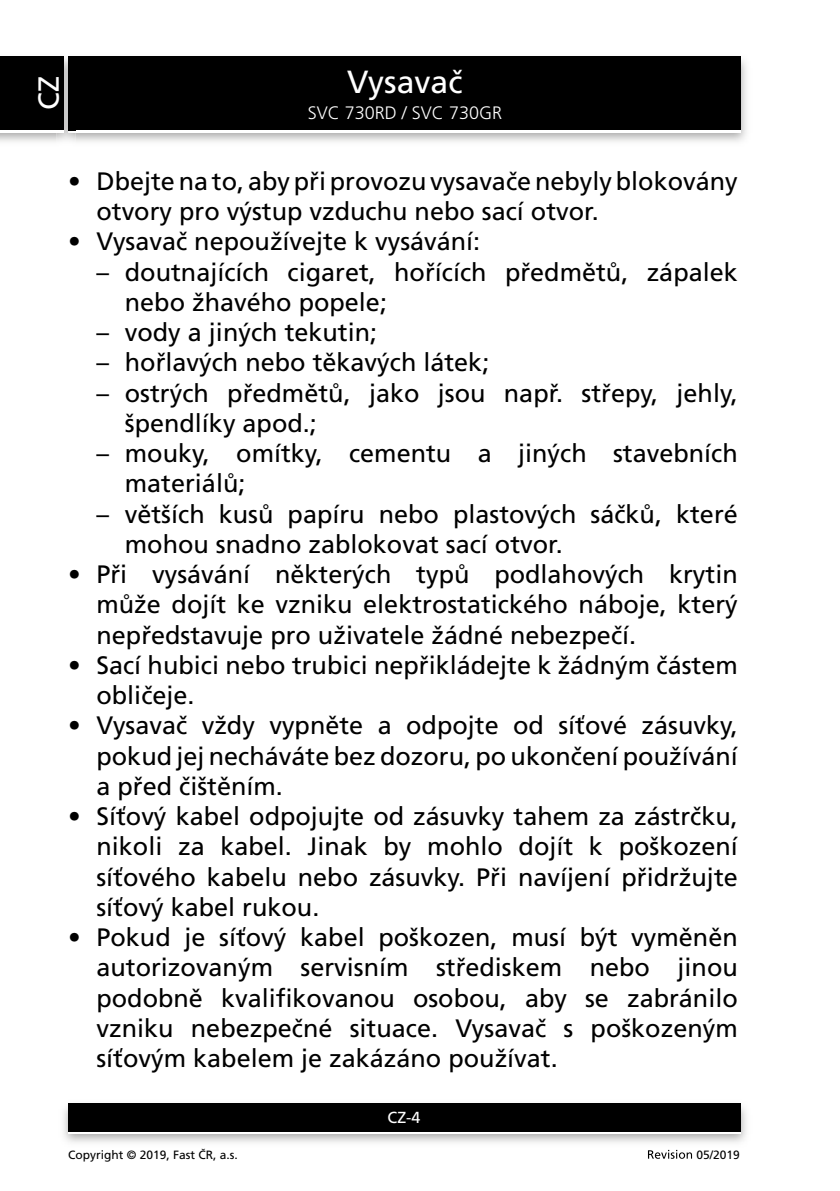
<style>
.page{position:relative;width:840px;height:1191px;background:#fff}
.page>*{position:absolute;margin:0;border:0;box-sizing:border-box;transform-origin:0 0}
.t1{font:32px "Frutiger CE";color:#fff}
.t2{font:29px "Frutiger CE";color:#fff}
.t3{font:25.2px/30.2px "Frutiger CE";color:#000}
.t4{font:300 18px "Frutiger CE";color:#fff}
.t5{font:16px "Frutiger CE";color:#fff}
.t6{font:12px "Frutiger CE";color:#000}
</style>
<div class="page">
<img style="left:0;top:56px;width:747px;height:86px">
<div style="left:68px;top:59px;width:672px;height:74px;background:#fff"></div>
<div style="left:68px;top:57px;width:672px;height:73px;background:#000"></div>
<img style="left:63px;top:1103px;width:684px;height:40px">
<div style="left:68px;top:1106px;width:672px;height:28px;background:linear-gradient(to right,#fff,#fff)"></div>
<div style="left:68px;top:1103px;width:672px;height:28px;background:#000"></div>
<img style="left:57px;top:56px;width:18px;height:86px">
<img style="left:68px;top:130px;width:7px;height:3px">
<svg style="left:68px;top:57px;width:7px;height:2px"></svg>
<img style="left:68px;top:59px;width:7px;height:71px">
<div style="left:0;top:59px;width:64px;height:74px;background:#fff"></div>
<div style="left:0;top:57px;width:64px;height:73px;background:#000"></div>
<svg style="left:648px;top:1149px;width:43px;height:9px"></svg>
<p class="t2" style="left:32px;top:110px;width:35px;rotate:-90deg">CZ</p>
<p class="t1" style="left:347px;top:64px;width:117px">Vysavač</p>
<p class="t4" style="left:307px;top:102px;width:196px">SVC 730RD / SVC 730GR</p>
<p class="t3" style="left:96px;top:166px;width:642px;text-indent:-28px">• Dbejte na to, aby při provozu vysavače nebyly blokovány otvory pro výstup vzduchu nebo sací otvor.</p>
<p class="t3" style="left:68px;top:226px;width:413px">• Vysavač nepoužívejte k vysávání:</p>
<p class="t3" style="left:125px;top:257px;width:614px;text-indent:-28px">– doutnajících cigaret, hořících předmětů, zápalek nebo žhavého popele;</p>
<p class="t3" style="left:96px;top:317px;width:282px">– vody a jiných tekutin;</p>
<p class="t3" style="left:96px;top:347px;width:394px">– hořlavých nebo těkavých látek;</p>
<p class="t3" style="left:125px;top:378px;width:614px;text-indent:-28px">– ostrých předmětů, jako jsou např. střepy, jehly, špendlíky apod.;</p>
<p class="t3" style="left:125px;top:438px;width:614px;text-indent:-28px">– mouky, omítky, cementu a jiných stavebních materiálů;</p>
<p class="t3" style="left:125px;top:498px;width:614px;text-indent:-28px">– větších kusů papíru nebo plastových sáčků, které mohou snadno zablokovat sací otvor.</p>
<p class="t3" style="left:96px;top:559px;width:642px;text-align:justify;text-indent:-28px">• Při vysávání některých typů podlahových krytin může dojít ke vzniku elektrostatického náboje, který nepředstavuje pro uživatele žádné nebezpečí.</p>
<p class="t3" style="left:96px;top:650px;width:642px;text-indent:-28px">• Sací hubici nebo trubici nepřikládejte k žádným částem obličeje.</p>
<p class="t3" style="left:96px;top:710px;width:642px;text-align:justify;text-indent:-28px">• Vysavač vždy vypněte a odpojte od síťové zásuvky, pokud jej necháváte bez dozoru, po ukončení používání a před čištěním.</p>
<p class="t3" style="left:96px;top:801px;width:642px;text-align:justify;text-indent:-28px">• Síťový kabel odpojujte od zásuvky tahem za zástrčku, nikoli za kabel. Jinak by mohlo dojít k poškození síťového kabelu nebo zásuvky. Při navíjení přidržujte síťový kabel rukou.</p>
<p class="t3" style="left:96px;top:922px;width:642px;text-align:justify;text-indent:-28px">• Pokud je síťový kabel poškozen, musí být vyměněn autorizovaným servisním střediskem nebo jinou podobně kvalifikovanou osobou, aby se zabránilo vzniku nebezpečné situace. Vysavač s poškozeným síťovým kabelem je zakázáno používat.</p>
<p class="t5" style="left:387px;top:1108px;width:34px">CZ-4</p>
<p class="t6" style="left:68px;top:1148px;width:171px">Copyright © 2019, Fast ČR, a.s.</p>
<p class="t6" style="left:696px;top:1147px;width:45px">05/2019</p>
</div>
